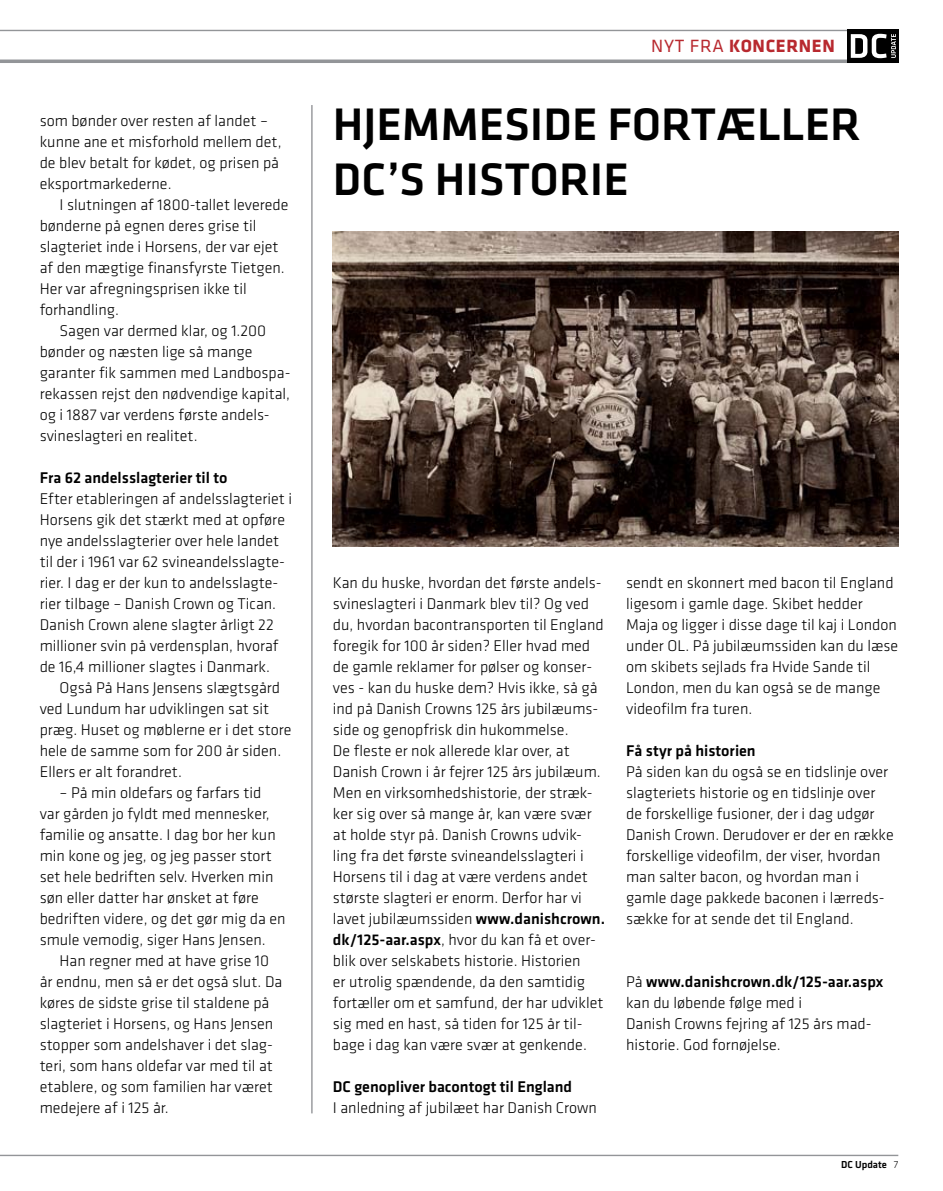
<style>
.page{position:relative;width:943px;height:1191px;background:#fff}
.page>*{position:absolute;margin:0;border:0;box-sizing:border-box;transform-origin:0 0}
.t1{font:500 47.25px/54.2px "Klavika";color:#000}
.t2{font:700 18.38px "Klavika";letter-spacing:.035em;color:#b8292f}
.t3{font:300 16.1px/21px "Klavika";color:#000}
.t4{font:500 16.1px "Klavika";color:#000}
.t5{font:500 10.5px "Klavika";color:#000}
.s1{font-weight:400}
.s2{font-weight:500}
.s3{font-weight:300}
</style>
<div class="page">
<hr style="left:0;top:1154px;width:898px;height:2px;background:#939598">
<hr style="left:0;top:30px;width:898px;height:1px;background:#939598">
<hr style="left:0;top:60px;width:898px;height:3px;background:#939598">
<div style="left:847px;top:30px;width:51px;height:33px;background:#000"></div>
<svg style="left:850px;top:34px;width:46px;height:24px"></svg>
<hr style="left:311px;top:105px;width:1px;height:1008px;background:#939598">
<img style="left:333px;top:231px;width:565px;height:315px">
<p class="t3" style="left:40px;top:110px;width:243px">som bønder over resten af landet – kunne ane et misforhold mellem det, de blev betalt for kødet, og prisen på eksportmarkederne.</p>
<p class="t3" style="left:40px;top:194px;width:250px;text-indent:20px">I slutningen af 1800-tallet leverede bønderne på egnen deres grise til slagteriet inde i Horsens, der var ejet af den mægtige finansfyrste Tietgen.<br>Her var afregningsprisen ikke til forhandling.</p>
<p class="t3" style="left:40px;top:320px;width:252px;text-indent:20px">Sagen var dermed klar, og 1.200 bønder og næsten lige så mange garanter fik sammen med Landbospa&shy;rekassen rejst den nødvendige kapital, og i 1887 var verdens første andels&shy;svineslagteri en realitet.</p>
<p class="t4" style="left:40px;top:468px;width:189px">Fra 62 andelsslagterier til to</p>
<p class="t3" style="left:40px;top:488px;width:254px">Efter etableringen af andelsslagteriet i Horsens gik det stærkt med at opføre nye andelsslagterier over hele landet til der i 1961 var 62 svineandelsslagte&shy;rier. I dag er der kun to andelsslagte&shy;rier tilbage – Danish Crown og Tican.<br>Danish Crown alene slagter årligt 22 millioner svin på verdensplan, hvoraf de 16,4 millioner slagtes i Danmark.</p>
<p class="t3" style="left:40px;top:677px;width:253px;text-indent:20px">Også På Hans Jensens slægtsgård ved Lundum har udviklingen sat sit præg. Huset og møblerne er i det store hele de samme som for 200 år siden.<br>Ellers er alt forandret.</p>
<p class="t3" style="left:40px;top:782px;width:247px;text-indent:20px">– På min oldefars og farfars tid<br>var gården jo fyldt med mennesker, familie og ansatte. I dag bor her kun min kone og jeg, og jeg passer stort set hele bedriften selv. Hverken min søn eller datter har ønsket at føre bedriften videre, og det gør mig da en smule vemodig, siger Hans Jensen.</p>
<p class="t3" style="left:40px;top:950px;width:244px;text-indent:20px">Han regner med at have grise 10 år endnu, men så er det også slut. Da køres de sidste grise til staldene på slagteriet i Horsens, og Hans Jensen stopper som andelshaver i det slag&shy;teri, som hans oldefar var med til at etablere, og som familien har været medejere af i 125 år.</p>
<p class="t2" style="left:651px;top:35px;width:185px"><span class="s1">NYT FRA</span> KONCERNEN</p>
<h1 class="t1" style="left:333px;top:99px;width:529px">Hjemmeside fortæller<br>DC’s historie</h1>
<p class="t3" style="left:333px;top:572px;width:274px">Kan du huske, hvordan det første andels&shy;svineslagteri i Danmark blev til? Og ved du, hvordan bacontransporten til England foregik for 100 år siden? Eller hvad med de gamle reklamer for pølser og konser&shy;ves - kan du huske dem? Hvis ikke, så gå ind på Danish Crowns 125 års jubilæums&shy;side og genopfrisk din hukommelse.<br>De fleste er nok allerede klar over, at Danish Crown i år fejrer 125 års jubilæum.<br>Men en virksomhedshistorie, der stræk&shy;ker sig over så mange år, kan være svær at holde styr på. Danish Crowns udvik&shy;ling fra det første svineandelsslagteri i Horsens til i dag at være verdens andet største slagteri er enorm. Derfor har vi lavet jubilæumssiden <span class="s2">www.danishcrown. dk/125-aar.aspx</span>, hvor du kan få et over&shy;blik over selskabets historie. Historien<br>er utrolig spændende, da den samtidig fortæller om et samfund, der har udviklet sig med en hast, så tiden for 125 år til&shy;bage i dag kan være svær at genkende.</p>
<p class="t4" style="left:333px;top:1077px;width:241px">DC genopliver bacontogt til England</p>
<p class="t3" style="left:333px;top:1097px;width:265px">I anledning af jubilæet har Danish Crown</p>
<p class="t3" style="left:626px;top:572px;width:274px">sendt en skonnert med bacon til England ligesom i gamle dage. Skibet hedder Maja og ligger i disse dage til kaj i London under OL. På jubilæumssiden kan du læse om skibets sejlads fra Hvide Sande til London, men du kan også se de mange videofilm fra turen.</p>
<p class="t4" style="left:626px;top:741px;width:131px">Få styr på historien</p>
<p class="t3" style="left:626px;top:761px;width:269px">På siden kan du også se en tidslinje over slagteriets historie og en tidslinje over de forskellige fusioner, der i dag udgør Danish Crown. Derudover er der en række forskellige videofilm, der viser, hvordan man salter bacon, og hvordan man i gamle dage pakkede baconen i lærreds&shy;sække for at sende det til England.</p>
<p class="t3" style="left:626px;top:971px;width:259px">På <span class="s2">www.danishcrown.dk/125-aar.aspx </span>kan du løbende følge med i<br>Danish Crowns fejring af 125 års mad&shy;historie. God fornøjelse.</p>
<p class="t5" style="left:841px;top:1159px;width:59px">DC Update <span class="s3">7</span></p>
</div>
